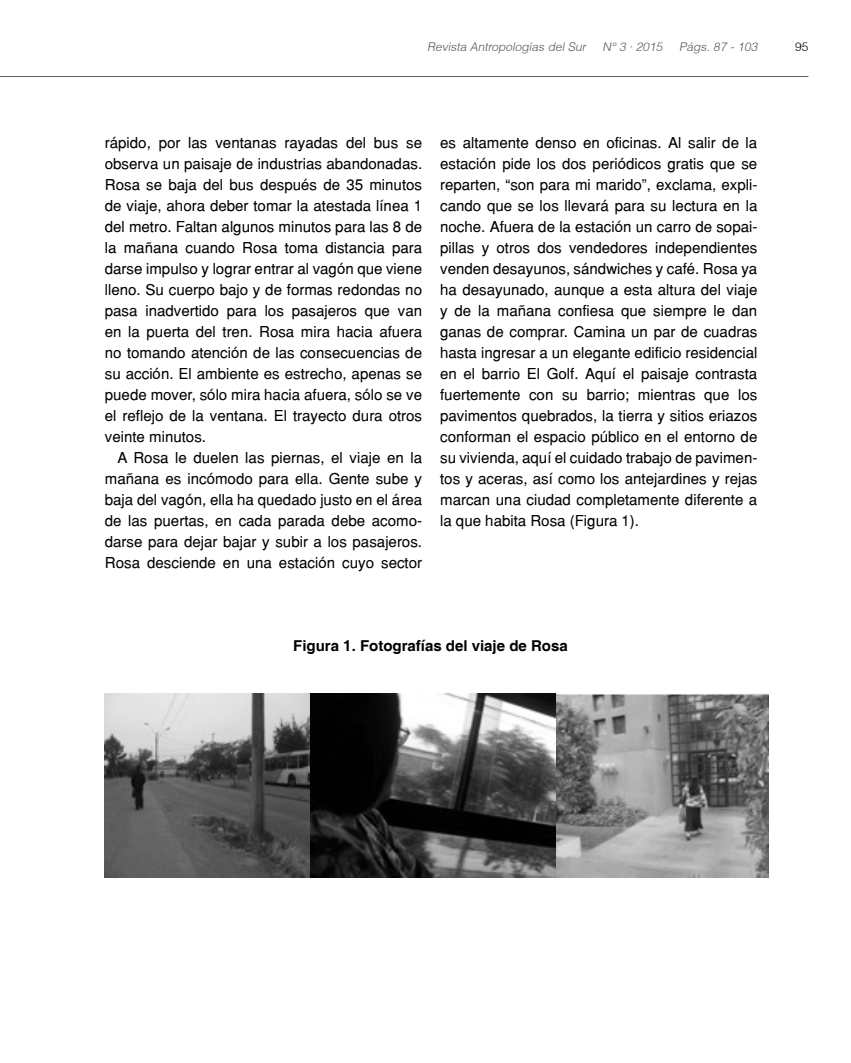
<style>
.page{position:relative;width:851px;height:1063px;background:#fff}
.page>*{position:absolute;margin:0;border:0;box-sizing:border-box;transform-origin:0 0}
.t1{font:15px/21px "Helvetica";color:#000;text-align:justify}
.t2{font:700 15px "Helvetica";color:#000}
.t3{font:italic 300 12px "Helvetica";color:#58595b}
.t4{font:300 12px "Helvetica";color:#000}
</style>
<div class="page">
<hr style="left:0;top:76px;width:808px;height:1px;background:#58595b">
<img style="left:105px;top:693px;width:663px;height:185px">
<p class="t3" style="left:427px;top:39px;width:334px">Revista Antropologías del Sur N° 3 ∙ 2015 Págs. 87 - 103</p>
<p class="t4" style="left:795px;top:39px;width:15px">95</p>
<p class="t1" style="left:105px;top:132px;width:319px">rápido, por las ventanas rayadas del bus se observa un paisaje de industrias abandonadas.<br>Rosa se baja del bus después de 35 minutos de viaje, ahora deber tomar la atestada línea 1 del metro. Faltan algunos minutos para las 8 de la mañana cuando Rosa toma distancia para darse impulso y lograr entrar al vagón que viene lleno. Su cuerpo bajo y de formas redondas no pasa inadvertido para los pasajeros que van en la puerta del tren. Rosa mira hacia afuera no tomando atención de las consecuencias de su acción. El ambiente es estrecho, apenas se puede mover, sólo mira hacia afuera, sólo se ve el reflejo de la ventana. El trayecto dura otros veinte minutos.</p>
<p class="t1" style="left:105px;top:447px;width:319px;text-indent:13px">A Rosa le duelen las piernas, el viaje en la mañana es incómodo para ella. Gente sube y baja del vagón, ella ha quedado justo en el área de las puertas, en cada parada debe acomo&shy;darse para dejar bajar y subir a los pasajeros.<br>Rosa desciende en una estación cuyo sector</p>
<p class="t1" style="left:440px;top:132px;width:319px">es altamente denso en oficinas. Al salir de la estación pide los dos periódicos gratis que se reparten, “son para mi marido”, exclama, expli&shy;cando que se los llevará para su lectura en la noche. Afuera de la estación un carro de sopai&shy;pillas y otros dos vendedores independientes venden desayunos, sándwiches y café. Rosa ya ha desayunado, aunque a esta altura del viaje y de la mañana confiesa que siempre le dan ganas de comprar. Camina un par de cuadras hasta ingresar a un elegante edificio residencial en el barrio El Golf. Aquí el paisaje contrasta fuertemente con su barrio; mientras que los pavimentos quebrados, la tierra y sitios eriazos conforman el espacio público en el entorno de su vivienda, aquí el cuidado trabajo de pavimen&shy;tos y aceras, así como los antejardines y rejas marcan una ciudad completamente diferente a la que habita Rosa (Figura 1).</p>
<p class="t2" style="left:293px;top:637px;width:276px">Figura 1. Fotografías del viaje de Rosa</p>
</div>
